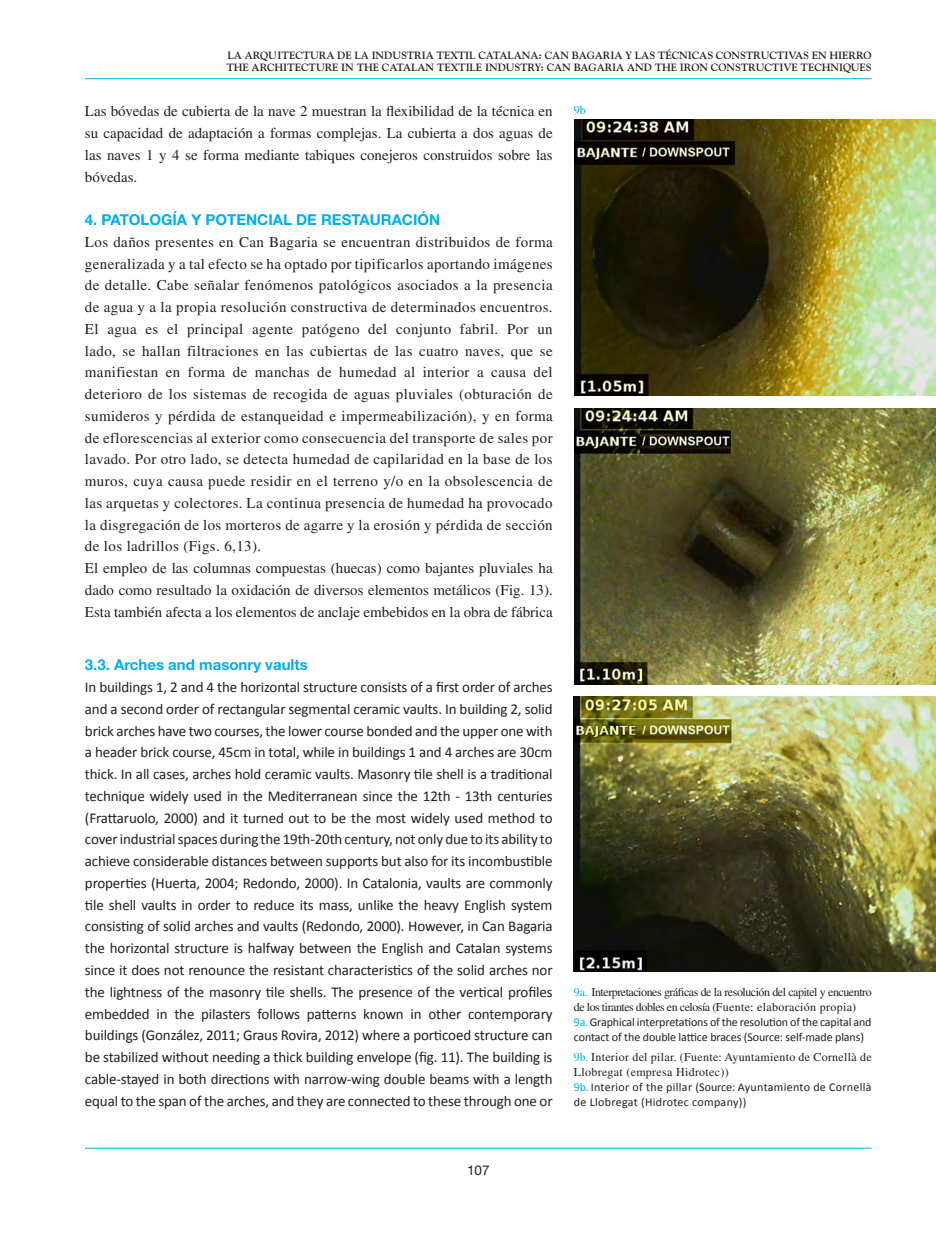
<style>
.page{position:relative;width:936px;height:1233px;background:#fff}
.page>*{position:absolute;margin:0;border:0;box-sizing:border-box;transform-origin:0 0}
.t1{font:15px/21.8px "Calibri";letter-spacing:-.01em;color:#231f20;text-align:justify}
.t2{font:15px/21.8px "Times LT Std";letter-spacing:.025em;color:#231f20;text-align:justify}
.t3{font:700 15px "Helvetica Neue LT Std";color:#00aeef}
.t4{font:13.5px "Helvetica Neue LT Std";color:#231f20}
.t5{font:12px/15px "Times LT Std";letter-spacing:-.04em;color:#231f20}
.t6{font:12px/15px "Calibri";letter-spacing:-.01em;color:#231f20}
.t7{font:12px/15px "Calibri";letter-spacing:.025em;color:#231f20}
.t8{font:12px/15px "Times LT Std";letter-spacing:.025em;color:#231f20}
.t9{font:12px "Times LT Std";color:#00aeef}
.t10{font:700 10.5px/12.6px "Goudy Std";letter-spacing:-.01em;color:#231f20}
.s1{color:#00aeef}
</style>
<div class="page">
<hr style="left:85px;top:1148px;width:787px;height:1px;background:#00aeef">
<hr style="left:85px;top:78px;width:787px;height:1px;background:#00aeef">
<img style="left:575px;top:119px;width:361px;height:276px">
<img style="left:575px;top:408px;width:361px;height:276px">
<img style="left:574px;top:697px;width:362px;height:275px">
<p class="t10" style="left:226px;top:49px;width:647px">LA ARQUITECTURA DE LA INDUSTRIA TEXTIL CATALANA: CAN BAGARIA Y LAS TÉCNICAS CONSTRUCTIVAS EN HIERRO<br>THE ARCHITECTURE IN THE CATALAN TEXTILE INDUSTRY: CAN BAGARIA AND THE IRON CONSTRUCTIVE TECHNIQUES</p>
<p class="t2" style="left:85px;top:100px;width:469px">Las bóvedas de cubierta de la nave 2 muestran la flexibilidad de la técnica en su capacidad de adaptación a formas complejas. La cubierta a dos aguas de las naves 1 y 4 se forma mediante tabiques conejeros construidos sobre las bóvedas.</p>
<p class="t3" style="left:85px;top:211px;width:357px">4. PATOLOGÍA Y POTENCIAL DE RESTAURACIÓN</p>
<p class="t2" style="left:85px;top:231px;width:469px;text-align:left">Los daños presentes en Can Bagaria se encuentran distribuidos de forma generalizada y a tal efecto se ha optado por tipificarlos aportando imágenes de detalle. Cabe señalar fenómenos patológicos asociados a la presencia de agua y a la propia resolución constructiva de determinados encuentros.<br>El agua es el principal agente patógeno del conjunto fabril. Por un lado, se hallan filtraciones en las cubiertas de las cuatro naves, que se manifiestan en forma de manchas de humedad al interior a causa del deterioro de los sistemas de recogida de aguas pluviales (obturación de sumideros y pérdida de estanqueidad e impermeabilización), y en forma de eflorescencias al exterior como consecuencia del transporte de sales por lavado. Por otro lado, se detecta humedad de capilaridad en la base de los muros, cuya causa puede residir en el terreno y/o en la obsolescencia de las arquetas y colectores. La continua presencia de humedad ha provocado la disgregación de los morteros de agarre y la erosión y pérdida de sección de los ladrillos (Figs. 6,13).<br>El empleo de las columnas compuestas (huecas) como bajantes pluviales ha dado como resultado la oxidación de diversos elementos metálicos (Fig. 13).<br>Esta también afecta a los elementos de anclaje embebidos en la obra de fábrica</p>
<p class="t3" style="left:85px;top:656px;width:224px">3.3. Arches and masonry vaults</p>
<p class="t1" style="left:85px;top:676px;width:469px">In buildings 1, 2 and 4 the horizontal structure consists of a first order of arches and a second order of rectangular segmental ceramic vaults. In building 2, solid brick arches have two courses, the lower course bonded and the upper one with a header brick course, 45cm in total, while in buildings 1 and 4 arches are 30cm thick. In all cases, arches hold ceramic vaults. Masonry tile shell is a traditional technique widely used in the Mediterranean since the 12th - 13th centuries (Frattaruolo, 2000) and it turned out to be the most widely used method to cover industrial spaces during the 19th-20th century, not only due to its ability to achieve considerable distances between supports but also for its incombustible properties (Huerta, 2004; Redondo, 2000). In Catalonia, vaults are commonly tile shell vaults in order to reduce its mass, unlike the heavy English system consisting of solid arches and vaults (Redondo, 2000). However, in Can Bagaria the horizontal structure is halfway between the English and Catalan systems since it does not renounce the resistant characteristics of the solid arches nor the lightness of the masonry tile shells. The presence of the vertical profiles embedded in the pilasters follows patterns known in other contemporary buildings (González, 2011; Graus Rovira, 2012) where a porticoed structure can be stabilized without needing a thick building envelope (fig. 11). The building is cable-stayed in both directions with narrow-wing double beams with a length equal to the span of the arches, and they are connected to these through one or</p>
<p class="t9" style="left:574px;top:104px;width:13px">9b</p>
<p class="t5" style="left:574px;top:985px;width:299px"><span class="s1">9a.</span> Interpretaciones gráficas de la resolución del capitel y encuentro de los tirantes dobles en celosía (Fuente: elaboración propia)</p>
<p class="t6" style="left:574px;top:1015px;width:299px"><span class="s1">9a.</span>Graphical interpretations of the resolution of the capital and contact of the double lattice braces (Source: self-made plans)</p>
<p class="t8" style="left:574px;top:1049px;width:299px"><span class="s1">9b.</span> Interior del pilar. (Fuente: Ayuntamiento de Cornellà de<br>Llobregat (empresa Hidrotec))</p>
<p class="t7" style="left:574px;top:1079px;width:299px"><span class="s1">9b.</span> Interior of the pillar (Source: Ayuntamiento de Cornellà de Llobregat (Hidrotec company))</p>
<p class="t4" style="left:467px;top:1162px;width:24px">107</p>
</div>
